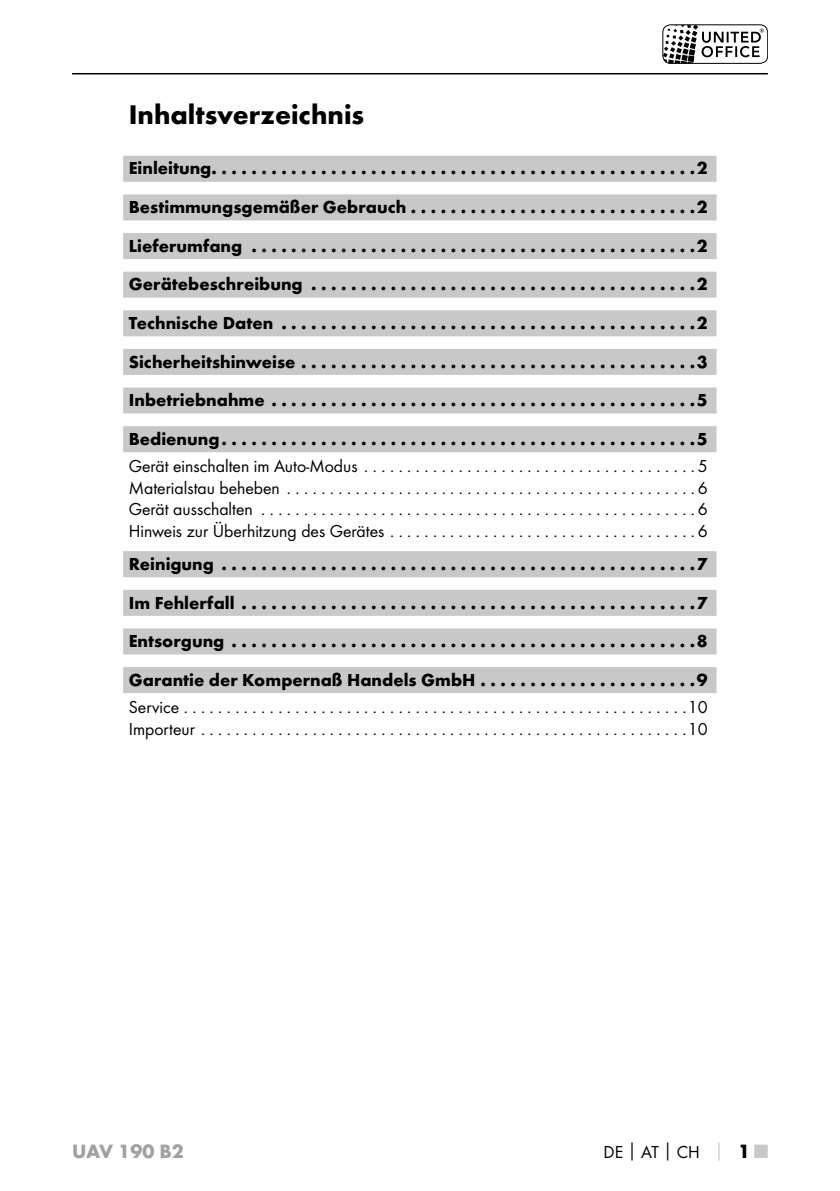
<style>
.page{position:relative;width:840px;height:1191px;background:#fff}
.page>*{position:absolute;margin:0;border:0;box-sizing:border-box;transform-origin:0 0}
.t1{font:700 28px "Futura";color:#000}
.t2{font:700 20px "Futura";color:#a0a0a0}
.t3{font:700 18px/38.6px "Futura";color:#000;text-align:justify}
.t4{font:18px/21.6px "Futura Boo";color:#000;text-align:justify}
.s1{font-family:"Futura";font-weight:700;color:#c8c8c8}
.s2{font-family:"Futura";font-weight:700;font-size:20px}
.s3{font-family:"Futura";font-weight:700;font-size:20px;color:#c8c8c8}
</style>
<div class="page">
<hr style="left:72px;top:73px;width:695px;height:1px;background:#000">
<svg style="left:662px;top:25px;width:101px;height:37px"></svg>
<div style="left:662px;top:25px;width:105px;height:39px;border:1px solid #000;border-radius:8px"></div>
<div style="left:123px;top:156px;width:593px;height:26px;background:#c8c8c8"></div>
<div style="left:123px;top:194px;width:593px;height:26px;background:#c8c8c8"></div>
<div style="left:123px;top:233px;width:593px;height:26px;background:#c8c8c8"></div>
<div style="left:123px;top:272px;width:593px;height:26px;background:#c8c8c8"></div>
<div style="left:123px;top:310px;width:593px;height:26px;background:#c8c8c8"></div>
<div style="left:123px;top:349px;width:593px;height:26px;background:#c8c8c8"></div>
<div style="left:123px;top:387px;width:593px;height:26px;background:#c8c8c8"></div>
<div style="left:123px;top:426px;width:593px;height:26px;background:#c8c8c8"></div>
<div style="left:123px;top:551px;width:593px;height:26px;background:#c8c8c8"></div>
<div style="left:123px;top:590px;width:593px;height:26px;background:#c8c8c8"></div>
<div style="left:123px;top:628px;width:593px;height:26px;background:#c8c8c8"></div>
<div style="left:123px;top:667px;width:593px;height:26px;background:#c8c8c8"></div>
<h1 class="t1" style="left:129px;top:97px;width:237px">Inhaltsverzeichnis</h1>
<p class="t3" style="left:129px;top:149px;width:580px">Einleitung . . . . . . . . . . . . . . . . . . . . . . . . . . . . . . . . . . . . . . . . . . . . . . . . 2<br>Bestimmungsgemäßer Gebrauch . . . . . . . . . . . . . . . . . . . . . . . . . . . . 2<br>Lieferumfang . . . . . . . . . . . . . . . . . . . . . . . . . . . . . . . . . . . . . . . . . . . . 2<br>Gerätebeschreibung . . . . . . . . . . . . . . . . . . . . . . . . . . . . . . . . . . . . . . 2<br>Technische Daten . . . . . . . . . . . . . . . . . . . . . . . . . . . . . . . . . . . . . . . . . 2<br>Sicherheitshinweise . . . . . . . . . . . . . . . . . . . . . . . . . . . . . . . . . . . . . . . 3<br>Inbetriebnahme . . . . . . . . . . . . . . . . . . . . . . . . . . . . . . . . . . . . . . . . . . 5<br>Bedienung . . . . . . . . . . . . . . . . . . . . . . . . . . . . . . . . . . . . . . . . . . . . . . . 5</p>
<p class="t4" style="left:129px;top:455px;width:580px">Gerät einschalten im Auto-Modus . . . . . . . . . . . . . . . . . . . . . . . . . . . . . . . . . . . . . . 5<br>Materialstau beheben . . . . . . . . . . . . . . . . . . . . . . . . . . . . . . . . . . . . . . . . . . . . . . . 6<br>Gerät ausschalten . . . . . . . . . . . . . . . . . . . . . . . . . . . . . . . . . . . . . . . . . . . . . . . . . . 6<br>Hinweis zur Überhitzung des Gerätes . . . . . . . . . . . . . . . . . . . . . . . . . . . . . . . . . . . 6</p>
<p class="t3" style="left:129px;top:544px;width:580px">Reinigung . . . . . . . . . . . . . . . . . . . . . . . . . . . . . . . . . . . . . . . . . . . . . . . 7<br>Im Fehlerfall . . . . . . . . . . . . . . . . . . . . . . . . . . . . . . . . . . . . . . . . . . . . . 7<br>Entsorgung . . . . . . . . . . . . . . . . . . . . . . . . . . . . . . . . . . . . . . . . . . . . . . 8<br>Garantie der Kompernaß -Handels -GmbH . . . . . . . . . . . . . . . . . . . . . 9</p>
<p class="t4" style="left:129px;top:696px;width:580px">Service . . . . . . . . . . . . . . . . . . . . . . . . . . . . . . . . . . . . . . . . . . . . . . . . . . . . . . . . . . 10<br>Importeur . . . . . . . . . . . . . . . . . . . . . . . . . . . . . . . . . . . . . . . . . . . . . . . . . . . . . . . . 10</p>
<p class="t2" style="left:72px;top:1139px;width:113px">UAV 190 B2</p>
<p class="t4" style="left:603px;top:1141px;width:166px">DE│AT│CH <span class="s1">│</span> <span class="s2">1</span> <span class="s3">■</span></p>
</div>
